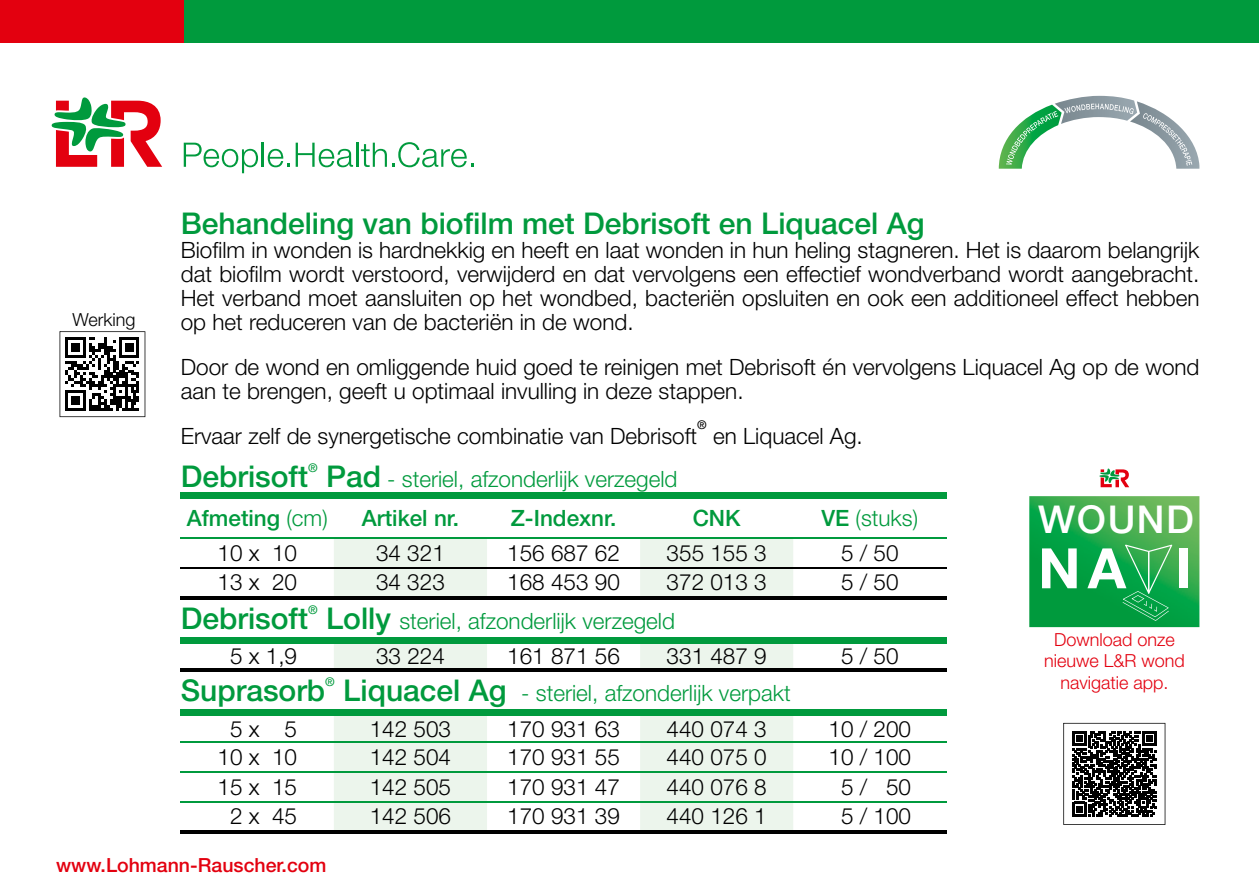
<style>
.page{position:relative;width:1259px;height:893px;background:#fff}
.page>*{position:absolute;margin:0;border:0;box-sizing:border-box;transform-origin:0 0}
.t1{font:700 55.8px "Helvetica Neue LT Pro";color:#fff}
.t2{font:500 38.4px "Helvetica Neue LT Pro";letter-spacing:.04em;color:#fff}
.t3{font:500 30px "Helvetica Neue LT Pro";color:#009a3d}
.t4{font:300 22.5px/24px "Helvetica Neue LT Pro";color:#000;text-align:justify}
.t5{font:300 22.5px/39.6px "Helvetica Neue LT Pro";color:#009a3d}
.t6{font:500 22.5px "Helvetica Neue LT Pro";color:#009a3d}
.t7{font:500 19.5px "Helvetica Neue LT Pro";color:#e3000f}
.t8{font:300 18px/21.6px "Helvetica Neue LT Pro";color:#e3000f;text-align:center}
.t9{font:300 18px "Helvetica Neue LT Pro";color:#000}
.t10{font:500 12px "Helvetica Neue LT Pro";color:#009a3d}
.t11{font:500 12px "Helvetica Neue LT Pro";color:#000}
.s1{font-weight:500;font-size:30px}
.s2{font-weight:500}
</style>
<div class="page">
<svg style="left:51px;top:97px;width:111px;height:70px"></svg>
<svg style="left:184px;top:143px;width:74px;height:30px"></svg>
<hr style="left:262px;top:143px;width:2px;height:24px;background:#009a3d">
<svg style="left:268px;top:149px;width:22px;height:18px"></svg>
<svg style="left:296px;top:143px;width:57px;height:24px"></svg>
<hr style="left:356px;top:143px;width:2px;height:24px;background:#009a3d">
<svg style="left:361px;top:142px;width:112px;height:25px"></svg>
<div style="left:184px;top:0;width:1075px;height:43px;background:#009a3d"></div>
<div style="left:0;top:0;width:184px;height:43px;background:#e3000f"></div>
<svg style="left:334px;top:539px;width:459px;height:291px"></svg>
<hr style="left:181px;top:596px;width:153px;height:3px;background:#000">
<hr style="left:334px;top:596px;width:153px;height:3px;background:#000">
<hr style="left:487px;top:596px;width:153px;height:3px;background:#000">
<hr style="left:640px;top:596px;width:153px;height:3px;background:#000">
<hr style="left:793px;top:596px;width:153px;height:3px;background:#000">
<hr style="left:181px;top:742px;width:153px;height:1px;background:#009a3d">
<hr style="left:334px;top:742px;width:153px;height:1px;background:#009a3d">
<hr style="left:487px;top:742px;width:153px;height:1px;background:#009a3d">
<hr style="left:640px;top:742px;width:153px;height:1px;background:#009a3d">
<hr style="left:793px;top:742px;width:153px;height:1px;background:#009a3d">
<hr style="left:181px;top:771px;width:153px;height:2px;background:#009a3d">
<hr style="left:334px;top:771px;width:153px;height:2px;background:#009a3d">
<hr style="left:487px;top:771px;width:153px;height:2px;background:#009a3d">
<hr style="left:640px;top:771px;width:153px;height:2px;background:#009a3d">
<hr style="left:793px;top:771px;width:153px;height:2px;background:#009a3d">
<hr style="left:181px;top:801px;width:153px;height:1px;background:#009a3d">
<hr style="left:334px;top:801px;width:153px;height:1px;background:#009a3d">
<hr style="left:487px;top:801px;width:153px;height:1px;background:#009a3d">
<hr style="left:640px;top:801px;width:153px;height:1px;background:#009a3d">
<hr style="left:793px;top:801px;width:153px;height:1px;background:#009a3d">
<div style="left:181px;top:493px;width:153px;height:6px;background:#009a3d"></div>
<div style="left:334px;top:493px;width:153px;height:6px;background:#009a3d"></div>
<div style="left:487px;top:493px;width:153px;height:6px;background:#009a3d"></div>
<div style="left:640px;top:493px;width:153px;height:6px;background:#009a3d"></div>
<div style="left:793px;top:493px;width:153px;height:6px;background:#009a3d"></div>
<hr style="left:181px;top:538px;width:153px;height:1px;background:#009a3d">
<hr style="left:334px;top:538px;width:153px;height:1px;background:#009a3d">
<hr style="left:487px;top:538px;width:153px;height:1px;background:#009a3d">
<hr style="left:640px;top:538px;width:153px;height:1px;background:#009a3d">
<hr style="left:793px;top:538px;width:153px;height:1px;background:#009a3d">
<div style="left:181px;top:709px;width:153px;height:6px;background:#009a3d"></div>
<div style="left:334px;top:709px;width:153px;height:6px;background:#009a3d"></div>
<div style="left:487px;top:709px;width:153px;height:6px;background:#009a3d"></div>
<div style="left:640px;top:709px;width:153px;height:6px;background:#009a3d"></div>
<div style="left:793px;top:709px;width:153px;height:6px;background:#009a3d"></div>
<div style="left:181px;top:637px;width:153px;height:6px;background:#009a3d"></div>
<div style="left:334px;top:637px;width:153px;height:6px;background:#009a3d"></div>
<div style="left:487px;top:637px;width:153px;height:6px;background:#009a3d"></div>
<div style="left:640px;top:637px;width:153px;height:6px;background:#009a3d"></div>
<div style="left:793px;top:637px;width:153px;height:6px;background:#009a3d"></div>
<hr style="left:181px;top:567px;width:153px;height:1px;background:#000">
<hr style="left:334px;top:567px;width:153px;height:1px;background:#000">
<hr style="left:487px;top:567px;width:153px;height:1px;background:#000">
<hr style="left:640px;top:567px;width:153px;height:1px;background:#000">
<hr style="left:793px;top:567px;width:153px;height:1px;background:#000">
<hr style="left:181px;top:668px;width:153px;height:3px;background:#000">
<hr style="left:334px;top:668px;width:153px;height:3px;background:#000">
<hr style="left:487px;top:668px;width:153px;height:3px;background:#000">
<hr style="left:640px;top:668px;width:153px;height:3px;background:#000">
<hr style="left:793px;top:668px;width:153px;height:3px;background:#000">
<hr style="left:181px;top:830px;width:153px;height:3px;background:#000">
<hr style="left:334px;top:830px;width:153px;height:3px;background:#000">
<hr style="left:487px;top:830px;width:153px;height:3px;background:#000">
<hr style="left:640px;top:830px;width:153px;height:3px;background:#000">
<hr style="left:793px;top:830px;width:153px;height:3px;background:#000">
<svg style="left:998px;top:96px;width:201px;height:73px"></svg>
<svg style="left:60px;top:331px;width:85px;height:86px"></svg>
<img style="left:1029px;top:496px;width:170px;height:131px">
<svg style="left:1122px;top:545px;width:50px;height:76px;background:#28ac58"></svg>
<svg style="left:1099px;top:468px;width:30px;height:19px"></svg>
<svg style="left:1063px;top:723px;width:102px;height:102px"></svg>
<p class="t9" style="left:72px;top:308px;width:65px">Werking</p>
<h3 class="t3" style="left:181px;top:205px;width:745px">Behandeling van biofilm met Debrisoft en Liquacel Ag</h3>
<p class="t4" style="left:181px;top:238px;width:1020px">Biofilm in wonden is hardnekkig en heeft en laat wonden in hun heling stagneren. Het is daarom belangrĳk dat biofilm wordt verstoord, verwĳderd en dat vervolgens een effectief wondverband wordt aangebracht.<br>Het verband moet aansluiten op het wondbed, bacteriën opsluiten en ook een additioneel effect hebben op het reduceren van de bacteriën in de wond.</p>
<p class="t4" style="left:181px;top:355px;width:1020px">Door de wond en omliggende huid goed te reinigen met Debrisoft én vervolgens Liquacel Ag op de wond aan te brengen, geeft u optimaal invulling in deze stappen.</p>
<p class="t4" style="left:181px;top:424px;width:518px">Ervaar zelf de synergetische combinatie van Debrisoft</p>
<p class="t11" style="left:697px;top:418px;width:11px">®</p>
<p class="t4" style="left:713px;top:424px;width:151px">en Liquacel Ag.</p>
<h3 class="t3" style="left:181px;top:458px;width:129px">Debrisoft</h3>
<p class="t10" style="left:308px;top:460px;width:11px">®</p>
<p class="t5" style="left:187px;top:458px;width:492px;text-indent:139px"><span class="s1">Pad</span> - steriel, afzonderlĳk verzegeld<br><span class="s2">Afmeting</span> (cm)</p>
<p class="t6" style="left:362px;top:505px;width:99px">Artikel nr.</p>
<p class="t6" style="left:511px;top:505px;width:107px">Z-Indexnr.</p>
<p class="t6" style="left:692px;top:505px;width:49px">CNK</p>
<p class="t5" style="left:821px;top:498px;width:98px"><span class="s2">VE</span> (stuks)</p>
<p class="t4" style="left:217px;top:541px;width:81px">10 x 10</p>
<p class="t4" style="left:376px;top:541px;width:70px">34 321</p>
<p class="t4" style="left:507px;top:541px;width:114px">156 687 62</p>
<p class="t4" style="left:666px;top:541px;width:102px">355 155 3</p>
<p class="t4" style="left:841px;top:541px;width:59px">5 / 50</p>
<p class="t4" style="left:217px;top:570px;width:81px">13 x 20</p>
<p class="t4" style="left:376px;top:570px;width:70px">34 323</p>
<p class="t4" style="left:507px;top:570px;width:114px">168 453 90</p>
<p class="t4" style="left:666px;top:570px;width:102px">372 013 3</p>
<p class="t4" style="left:841px;top:570px;width:59px">5 / 50</p>
<h3 class="t3" style="left:181px;top:600px;width:129px">Debrisoft</h3>
<p class="t10" style="left:308px;top:602px;width:11px">®</p>
<p class="t5" style="left:326px;top:601px;width:350px"><span class="s1">Lolly</span> steriel, afzonderlĳk verzegeld</p>
<p class="t4" style="left:230px;top:643px;width:69px">5 x 1,9</p>
<p class="t4" style="left:376px;top:643px;width:70px">33 224</p>
<p class="t4" style="left:507px;top:643px;width:114px">161 871 56</p>
<p class="t4" style="left:666px;top:643px;width:102px">331 487 9</p>
<p class="t4" style="left:841px;top:643px;width:59px">5 / 50</p>
<h3 class="t3" style="left:181px;top:673px;width:146px">Suprasorb</h3>
<p class="t10" style="left:325px;top:675px;width:11px">®</p>
<p class="t5" style="left:343px;top:673px;width:449px"><span class="s1">Liquacel Ag</span> - steriel, afzonderlĳk verpakt</p>
<p class="t4" style="left:230px;top:716px;width:69px">5 x 5</p>
<p class="t4" style="left:370px;top:716px;width:83px">142 503</p>
<p class="t4" style="left:507px;top:716px;width:114px">170 931 63</p>
<p class="t4" style="left:666px;top:716px;width:102px">440 074 3</p>
<p class="t4" style="left:828px;top:716px;width:84px">10 / 200</p>
<p class="t4" style="left:217px;top:745px;width:81px">10 x 10</p>
<p class="t4" style="left:370px;top:745px;width:83px">142 504</p>
<p class="t4" style="left:507px;top:745px;width:114px">170 931 55</p>
<p class="t4" style="left:666px;top:745px;width:102px">440 075 0</p>
<p class="t4" style="left:828px;top:745px;width:84px">10 / 100</p>
<p class="t4" style="left:217px;top:774px;width:81px">15 x 15</p>
<p class="t4" style="left:370px;top:774px;width:83px">142 505</p>
<p class="t4" style="left:507px;top:774px;width:114px">170 931 47</p>
<p class="t4" style="left:666px;top:774px;width:102px">440 076 8</p>
<p class="t4" style="left:841px;top:774px;width:72px">5 / 50</p>
<p class="t4" style="left:230px;top:804px;width:69px">2 x 45</p>
<p class="t4" style="left:370px;top:804px;width:83px">142 506</p>
<p class="t4" style="left:507px;top:804px;width:114px">170 931 39</p>
<p class="t4" style="left:666px;top:804px;width:102px">440 126 1</p>
<p class="t4" style="left:841px;top:804px;width:72px">5 / 100</p>
<h2 class="t2" style="left:1038px;top:496px;width:157px">WOUND</h2>
<h1 class="t1" style="left:1038px;top:534px;width:155px">NA I</h1>
<p class="t8" style="left:1044px;top:628px;width:142px">Download onze nieuwe L&amp;R wond navigatie app.</p>
<p class="t7" style="left:56px;top:853px;width:272px">www.Lohmann-Rauscher.com</p>
</div>
